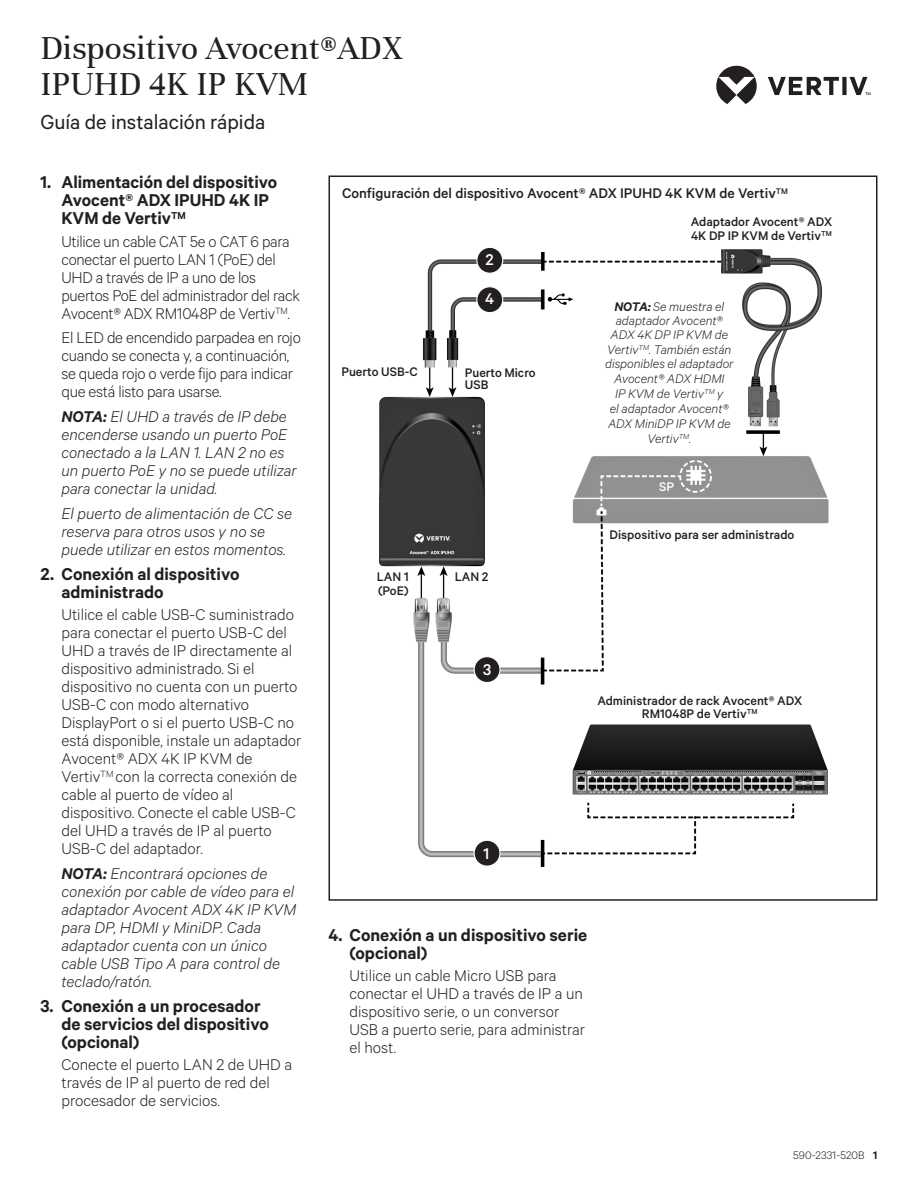
<style>
.page{position:relative;width:918px;height:1188px;background:#fff}
.page>*{position:absolute;margin:0;border:0;box-sizing:border-box;transform-origin:0 0}
.t1{font:36px/36px "Unna";color:#231f20}
.t2{font:19.5px "Calibre";color:#231f20}
.t3{font:600 16.5px/18px "Calibre";color:#231f20}
.t4{font:300 15px/18px "Calibre";color:#231f20}
.t5{font:italic 300 15px/18px "Calibre";color:#231f20}
.t6{font:300 15px/18px "Calibre";letter-spacing:-.02em;color:#231f20}
.t7{font:500 15px "Calibre";color:#fff}
.t8{font:500 13.5px "Calibre";color:#231f20}
.t9{font:italic 300 12px/14.7px "Calibre";color:#231f20;text-align:center}
.t10{font:500 12px/13.5px "Calibre";color:#231f20}
.t11{font:500 12px "Calibre";color:#fff}
.t12{font:300 10.5px "Calibre";color:#231f20}
.s1{font-weight:600}
</style>
<div class="page">
<svg style="left:716px;top:66px;width:154px;height:38px"></svg>
<img style="left:380px;top:249px;width:449px;height:618px">
<div style="left:474px;top:657px;width:26px;height:26px;background:#231f20;border-radius:50%"></div>
<div style="left:474px;top:656px;width:27px;height:27px;border:1px solid #fff;border-radius:50%"></div>
<div style="left:477px;top:287px;width:26px;height:26px;background:#231f20;border-radius:50%"></div>
<div style="left:476px;top:286px;width:27px;height:27px;border:1px solid #fff;border-radius:50%"></div>
<div style="left:477px;top:247px;width:26px;height:26px;background:#231f20;border-radius:50%"></div>
<div style="left:476px;top:247px;width:27px;height:27px;border:1px solid #fff;border-radius:50%"></div>
<div style="left:474px;top:840px;width:26px;height:26px;background:#231f20;border-radius:50%"></div>
<div style="left:474px;top:840px;width:27px;height:27px;border:1px solid #fff;border-radius:50%"></div>
<h1 class="t1" style="left:40px;top:30px;width:363px">Dispositivo Avocent®ADX<br>IPUHD 4K IP KVM</h1>
<h2 class="t2" style="left:40px;top:108px;width:226px">Guía de instalación rápida</h2>
<p class="t3" style="left:61px;top:173px;width:217px;text-indent:-21px">1. Alimentación del dispositivo<br>Avocent® ADX IPUHD 4K IP<br>KVM de Vertiv<sup>TM</sup></p>
<p class="t6" style="left:61px;top:231px;width:240px">Utilice un cable CAT 5e o CAT 6 para conectar el puerto LAN 1 (PoE) del UHD a través de IP a uno de los puertos PoE del administrador del rack Avocent® ADX RM1048P de Vertiv<sup>TM</sup>.</p>
<p class="t6" style="left:61px;top:328px;width:241px">El LED de encendido parpadea en rojo cuando se conecta y, a continuación, se queda rojo o verde fijo para indicar que está listo para usarse.</p>
<p class="t5" style="left:61px;top:407px;width:237px"><span class="s1">NOTA:</span> El UHD a través de IP debe encenderse usando un puerto PoE conectado a la LAN 1. LAN 2 no es un puerto PoE y no se puede utilizar para conectar la unidad.</p>
<p class="t5" style="left:61px;top:504px;width:232px">El puerto de alimentación de CC se reserva para otros usos y no se puede utilizar en estos momentos.</p>
<p class="t3" style="left:61px;top:564px;width:180px;text-indent:-21px">2. Conexión al dispositivo administrado</p>
<p class="t4" style="left:61px;top:605px;width:242px">Utilice el cable USB-C suministrado para conectar el puerto USB-C del<br>UHD a través de IP directamente al dispositivo administrado. Si el dispositivo no cuenta con un puerto<br>USB-C con modo alternativo<br>DisplayPort o si el puerto USB-C no está disponible, instale un adaptador<br>Avocent® ADX 4K IP KVM de<br>Vertiv<sup>TM</sup> con la correcta conexión de cable al puerto de vídeo al dispositivo. Conecte el cable USB-C del UHD a través de IP al puerto<br>USB-C del adaptador.</p>
<p class="t5" style="left:61px;top:864px;width:236px"><span class="s1">NOTA:</span> Encontrará opciones de conexión por cable de vídeo para el adaptador Avocent ADX 4K IP KVM para DP, HDMI y MiniDP. Cada adaptador cuenta con un único cable USB Tipo A para control de teclado/ratón.</p>
<p class="t3" style="left:61px;top:996px;width:209px;text-indent:-21px">3. Conexión a un procesador de servicios del dispositivo (opcional)</p>
<p class="t4" style="left:61px;top:1055px;width:232px">Conecte el puerto LAN 2 de UHD a través de IP al puerto de red del procesador de servicios.</p>
<p class="t8" style="left:342px;top:184px;width:448px">Configuración del dispositivo Avocent® ADX IPUHD 4K KVM de Vertiv<sup>TM</sup></p>
<p class="t7" style="left:486px;top:249px;width:10px">2</p>
<p class="t7" style="left:485px;top:289px;width:11px">4</p>
<p class="t10" style="left:342px;top:365px;width:78px">Puerto USB-C</p>
<p class="t10" style="left:465px;top:366px;width:72px;line-height:12px">Puerto Micro<br>USB</p>
<p class="t10" style="left:377px;top:570px;width:33px">LAN 1 (PoE)</p>
<p class="t10" style="left:455px;top:570px;width:35px">LAN 2</p>
<p class="t7" style="left:483px;top:659px;width:10px">3</p>
<p class="t10" style="left:691px;top:215px;width:143px">Adaptador Avocent® ADX<br>4K DP IP KVM de Vertiv<sup>TM</sup></p>
<p class="t9" style="left:605px;top:299px;width:130px"><span class="s1">NOTA:</span> Se muestra el adaptador Avocent®<br>ADX 4K DP IP KVM de<br>Vertiv<sup>TM</sup>. También están disponibles el adaptador<br>Avocent® ADX HDMI<br>IP KVM de Vertiv<sup>TM</sup> y<br>el adaptador Avocent®<br>ADX MiniDP IP KVM de<br>Vertiv<sup>TM</sup>.</p>
<p class="t11" style="left:659px;top:478px;width:16px">SP</p>
<p class="t10" style="left:610px;top:527px;width:186px">Dispositivo para ser administrado</p>
<p class="t10" style="left:597px;top:693px;width:206px;text-align:center">Administrador de rack Avocent® ADX<br>RM1048P de Vertiv<sup>TM</sup></p>
<p class="t7" style="left:484px;top:843px;width:7px">1</p>
<p class="t3" style="left:349px;top:925px;width:239px;text-indent:-21px">4. Conexión a un dispositivo serie (opcional)</p>
<p class="t4" style="left:349px;top:966px;width:237px">Utilice un cable Micro USB para conectar el UHD a través de IP a un dispositivo serie, o un conversor<br>USB a puerto serie, para administrar el host.</p>
<p class="t12" style="left:793px;top:1149px;width:86px">590-2331-520B <span class="s1">1</span></p>
</div>
